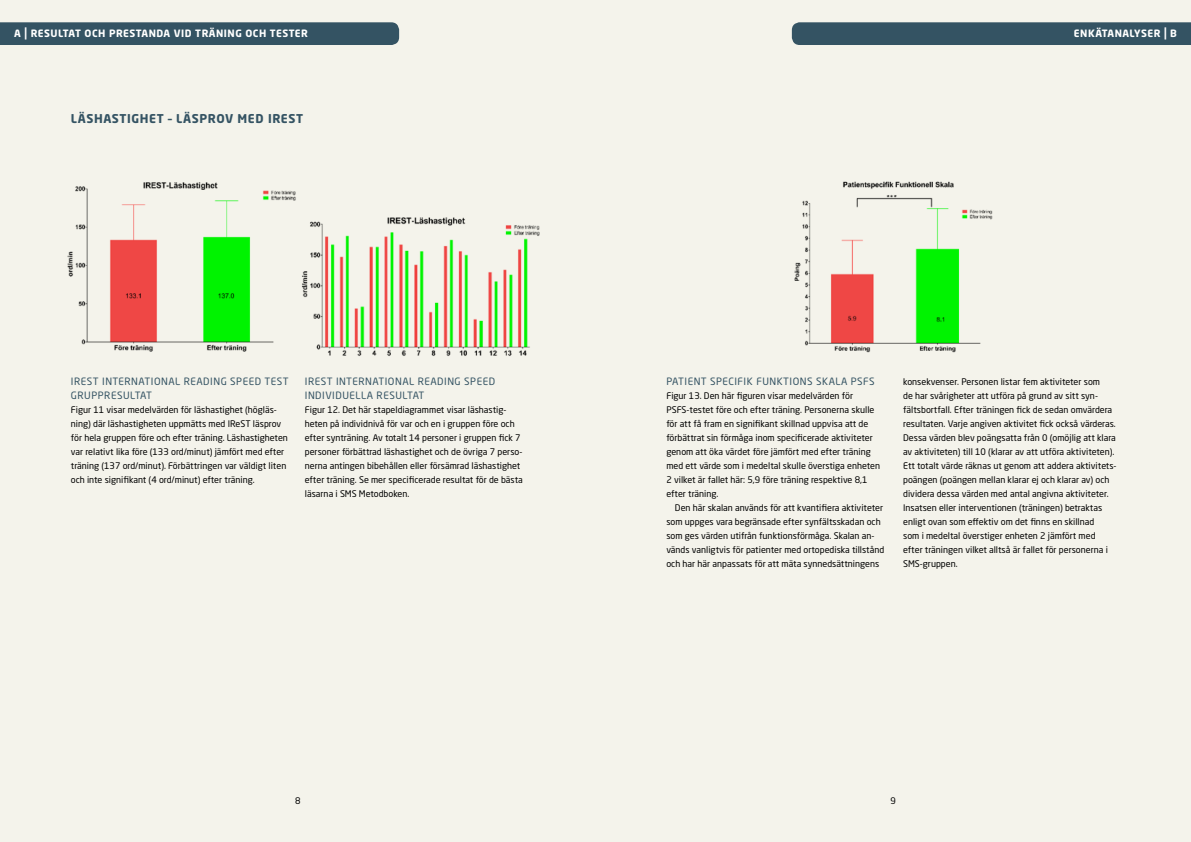
<style>
.page{position:relative;width:1191px;height:842px;background:#f4f3eb}
.page>*{position:absolute;margin:0;border:0;box-sizing:border-box;transform-origin:0 0}
.t1{font:700 12px "Neo Sans Pro";letter-spacing:.05em;color:#345363}
.t2{font:10px/14px "Neo Sans Pro";letter-spacing:.05em;color:#345363}
.t3{font:700 10px "Neo Sans Pro";letter-spacing:.05em;color:#fff}
.t4{font:9px/14px "Neo Sans Pro";color:#000}
.s1{font-size:13px}
</style>
<div class="page">
<img style="left:67px;top:182px;width:229px;height:170px">
<img style="left:302px;top:217px;width:238px;height:139px">
<img style="left:794px;top:181px;width:199px;height:172px">
<div style="left:0;top:22px;width:399px;height:23px;background:#345363"></div>
<div style="left:792px;top:22px;width:399px;height:23px;background:#345363"></div>
<p class="t3" style="left:14px;top:27px;width:295px">A <span class="s1">|</span> RESULTAT OCH PRESTANDA VID TRÄNING OCH TESTER</p>
<p class="t3" style="left:1074px;top:27px;width:104px">ENKÄTANALYSER <span class="s1">|</span> B</p>
<h1 class="t1" style="left:71px;top:111px;width:234px">LÄSHASTIGHET – LÄSPROV MED IREST</h1>
<p class="t2" style="left:71px;top:375px;width:219px">IREST INTERNATIONAL READING SPEED TEST<br>GRUPPRESULTAT</p>
<p class="t4" style="left:71px;top:403px;width:218px">Figur 11 visar medelvärden för läshastighet (högläs&shy;ning) där läshastigheten uppmätts med IReST läsprov för hela gruppen före och efter träning. Läshastigheten var relativt lika före (133 ord/minut) jämfört med efter träning (137 ord/minut). Förbättringen var väldigt liten och inte signifikant (4 ord/minut) efter träning.</p>
<p class="t2" style="left:305px;top:375px;width:192px">IREST INTERNATIONAL READING SPEED<br>INDIVIDUELLA RESULTAT</p>
<p class="t4" style="left:305px;top:403px;width:219px">Figur 12. Det här stapeldiagrammet visar läshastig&shy;heten på individnivå för var och en i gruppen före och efter synträning. Av totalt 14 personer i gruppen fick 7 personer förbättrad läshastighet och de övriga 7 perso&shy;nerna antingen bibehållen eller försämrad läshastighet efter träning. Se mer specificerade resultat för de bästa läsarna i SMS Metodboken.</p>
<p class="t2" style="left:666px;top:375px;width:210px">PATIENT SPECIFIK FUNKTIONS SKALA PSFS</p>
<p class="t4" style="left:666px;top:389px;width:215px">Figur 13. Den här figuren visar medelvärden för PSFS-testet före och efter träning. Personerna skulle för att få fram en signifikant skillnad uppvisa att de förbättrat sin förmåga inom specificerade aktiviteter genom att öka värdet före jämfört med efter träning med ett värde som i medeltal skulle överstiga enheten 2 vilket är fallet här: 5,9 före träning respektive 8,1 efter träning.</p>
<p class="t4" style="left:666px;top:501px;width:219px;text-indent:9px">Den här skalan används för att kvantifiera aktiviteter som uppges vara begränsade efter synfältsskadan och som ges värden utifrån funktionsförmåga. Skalan an&shy;vänds vanligtvis för patienter med ortopediska tillstånd och har här anpassats för att mäta synnedsättningens</p>
<p class="t4" style="left:903px;top:374px;width:215px">konsekvenser. Personen listar fem aktiviteter som<br>de har svårigheter att utföra på grund av sitt syn&shy;fältsbortfall. Efter träningen fick de sedan omvärdera resultaten. Varje angiven aktivitet fick också värderas.<br>Dessa värden blev poängsatta från 0 (omöjlig att klara av aktiviteten) till 10 (klarar av att utföra aktiviteten).<br>Ett totalt värde räknas ut genom att addera aktivitets&shy;poängen (poängen mellan klarar ej och klarar av) och dividera dessa värden med antal angivna aktiviteter.<br>Insatsen eller interventionen (träningen) betraktas enligt ovan som effektiv om det finns en skillnad<br>som i medeltal överstiger enheten 2 jämfört med efter träningen vilket alltså är fallet för personerna i SMS-gruppen.</p>
<p class="t4" style="left:295px;top:793px;width:7px">8</p>
<p class="t4" style="left:890px;top:793px;width:7px">9</p>
</div>
